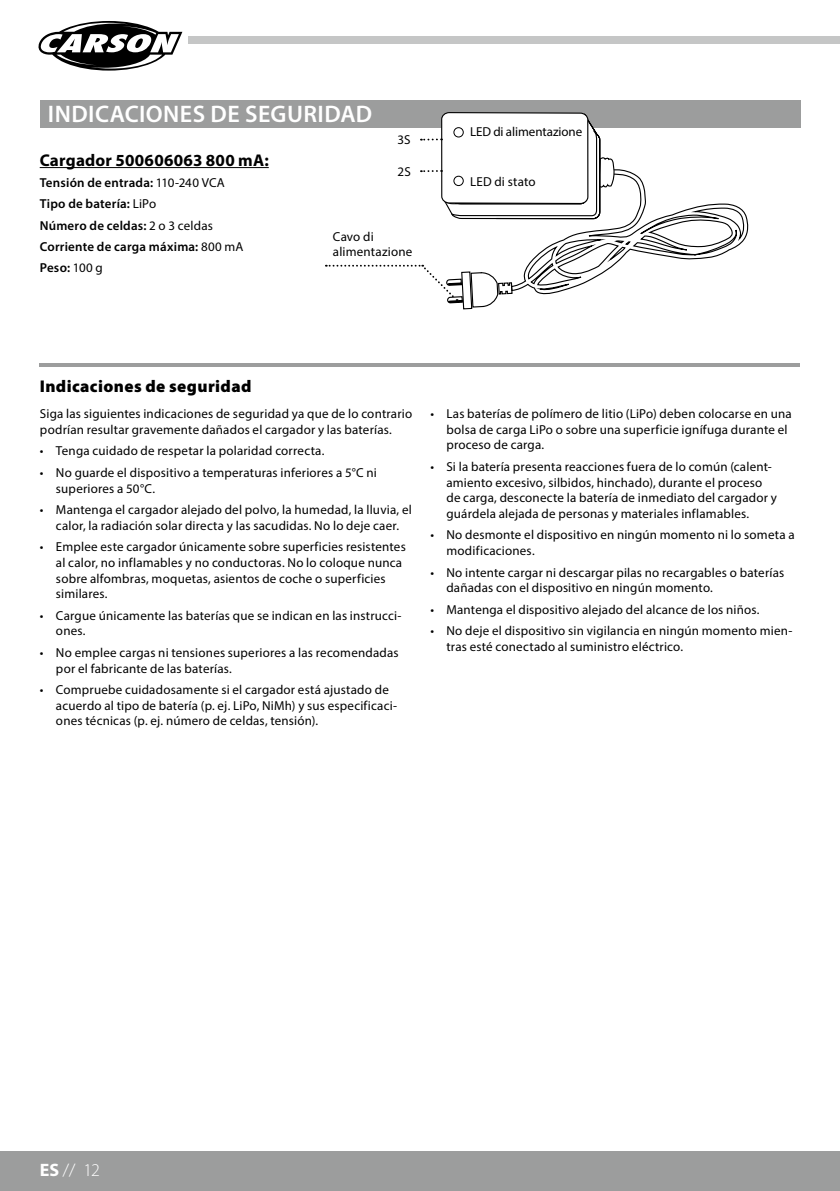
<style>
.page{position:relative;width:840px;height:1191px;background:#fff}
.page>*{position:absolute;margin:0;border:0;box-sizing:border-box;transform-origin:0 0}
.t1{font:600 24px "Myriad Pro";letter-spacing:.015em;color:#fff}
.t2{font:300 18px "Myriad Pro";color:#fff}
.t3{font:900 17px "Myriad Pro";letter-spacing:.025em;color:#000}
.t4{font:700 17px "Myriad Pro";letter-spacing:.015em;color:#000}
.t5{font:13px/15.6px "Myriad Pro";letter-spacing:.015em;color:#000}
.t6{font:600 13px/21.2px "Myriad Pro";letter-spacing:.015em;color:#000}
.t7{font:13px "Myriad Pro";letter-spacing:-.005em;color:#000}
.s1{font-weight:400}
.s2{font-weight:700}
</style>
<div class="page">
<hr style="left:839px;top:1151px;width:1px;height:40px;background:#9c9d9d">
<div style="left:0;top:1151px;width:839px;height:40px;background:#9c9d9d"></div>
<div style="left:188px;top:36px;width:651px;height:8px;background:#c5c6c6"></div>
<svg style="left:38px;top:21px;width:145px;height:50px"></svg>
<div style="left:40px;top:100px;width:759px;height:28px;background:#9c9d9d"></div>
<hr style="left:40px;top:363px;width:759px;height:4px;background:#9c9d9d">
<hr style="left:40px;top:167px;width:228px;height:1px;background:#000">
<svg style="left:325px;top:112px;width:424px;height:198px"></svg>
<div style="left:453px;top:127px;width:10px;height:10px;border:1px solid #000;border-radius:50%"></div>
<div style="left:453px;top:176px;width:10px;height:10px;border:1px solid #000;border-radius:50%"></div>
<h1 class="t1" style="left:48px;top:99px;width:326px">INDICACIONES DE SEGURIDAD</h1>
<p class="t5" style="left:397px;top:131px;width:15px">3S</p>
<h3 class="t4" style="left:40px;top:149px;width:230px">Cargador 500606063 800 mA:</h3>
<p class="t6" style="left:40px;top:172px;width:205px">Tensión de entrada: <span class="s1">110-240 VCA<br></span>Tipo de batería: <span class="s1">LiPo<br></span>Número de celdas: <span class="s1">2 o 3 celdas<br></span>Corriente de carga máxima: <span class="s1">800 mA<br></span>Peso: <span class="s1">100 g</span></p>
<p class="t5" style="left:397px;top:163px;width:15px">2S</p>
<p class="t5" style="left:333px;top:228px;width:81px">Cavo di alimentazione</p>
<p class="t7" style="left:470px;top:124px;width:114px">LED di alimentazione</p>
<p class="t5" style="left:470px;top:173px;width:67px">LED di stato</p>
<h3 class="t3" style="left:40px;top:374px;width:213px">Indicaciones de seguridad</h3>
<p class="t5" style="left:40px;top:406px;width:373px">Siga las siguientes indicaciones de seguridad ya que de lo contrario podrían resultar gravemente dañados el cargador y las baterías.</p>
<p class="t5" style="left:40px;top:443px;width:286px">• Tenga cuidado de respetar la polaridad correcta.</p>
<p class="t5" style="left:56px;top:464px;width:322px;text-indent:-16px">• No guarde el dispositivo a temperaturas inferiores a 5°C ni superiores a 50°C.</p>
<p class="t5" style="left:40px;top:502px;width:373px;text-align:center">• Mantenga el cargador alejado del polvo, la humedad, la lluvia, el calor, la radiación solar directa y las sacudidas. No lo deje caer.</p>
<p class="t5" style="left:56px;top:539px;width:351px;text-indent:-16px">• Emplee este cargador únicamente sobre superficies resistentes al calor, no inflamables y no conductoras. No lo coloque nunca sobre alfombras, moquetas, asientos de coche o superficies similares.</p>
<p class="t5" style="left:56px;top:607px;width:347px;text-indent:-16px">• Cargue únicamente las baterías que se indican en las instrucci&shy;ones.</p>
<p class="t5" style="left:56px;top:644px;width:344px;text-indent:-16px">• No emplee cargas ni tensiones superiores a las recomendadas por el fabricante de las baterías.</p>
<p class="t5" style="left:56px;top:682px;width:342px;text-indent:-16px">• Compruebe cuidadosamente si el cargador está ajustado de acuerdo al tipo de batería (p. ej. LiPo, NiMh) y sus especificaci&shy;ones técnicas (p. ej. número de celdas, tensión).</p>
<p class="t5" style="left:446px;top:406px;width:347px;text-indent:-16px">• Las baterías de polímero de litio (LiPo) deben colocarse en una bolsa de carga LiPo o sobre una superficie ignífuga durante el proceso de carga.</p>
<p class="t5" style="left:446px;top:458px;width:332px;text-indent:-16px">• Si la batería presenta reacciones fuera de lo común (calent&shy;amiento excesivo, silbidos, hinchado), durante el proceso de carga, desconecte la batería de inmediato del cargador y guárdela alejada de personas y materiales inflamables.</p>
<p class="t5" style="left:446px;top:527px;width:349px;text-indent:-16px">• No desmonte el dispositivo en ningún momento ni lo someta a modificaciones.</p>
<p class="t5" style="left:446px;top:564px;width:339px;text-indent:-16px">• No intente cargar ni descargar pilas no recargables o baterías dañadas con el dispositivo en ningún momento.</p>
<p class="t5" style="left:430px;top:601px;width:330px">• Mantenga el dispositivo alejado del alcance de los niños.</p>
<p class="t5" style="left:446px;top:623px;width:347px;text-indent:-16px">• No deje el dispositivo sin vigilancia en ningún momento mien&shy;tras esté conectado al suministro eléctrico.</p>
<h2 class="t2" style="left:40px;top:1159px;width:61px"><span class="s2">ES</span> // 12</h2>
</div>
